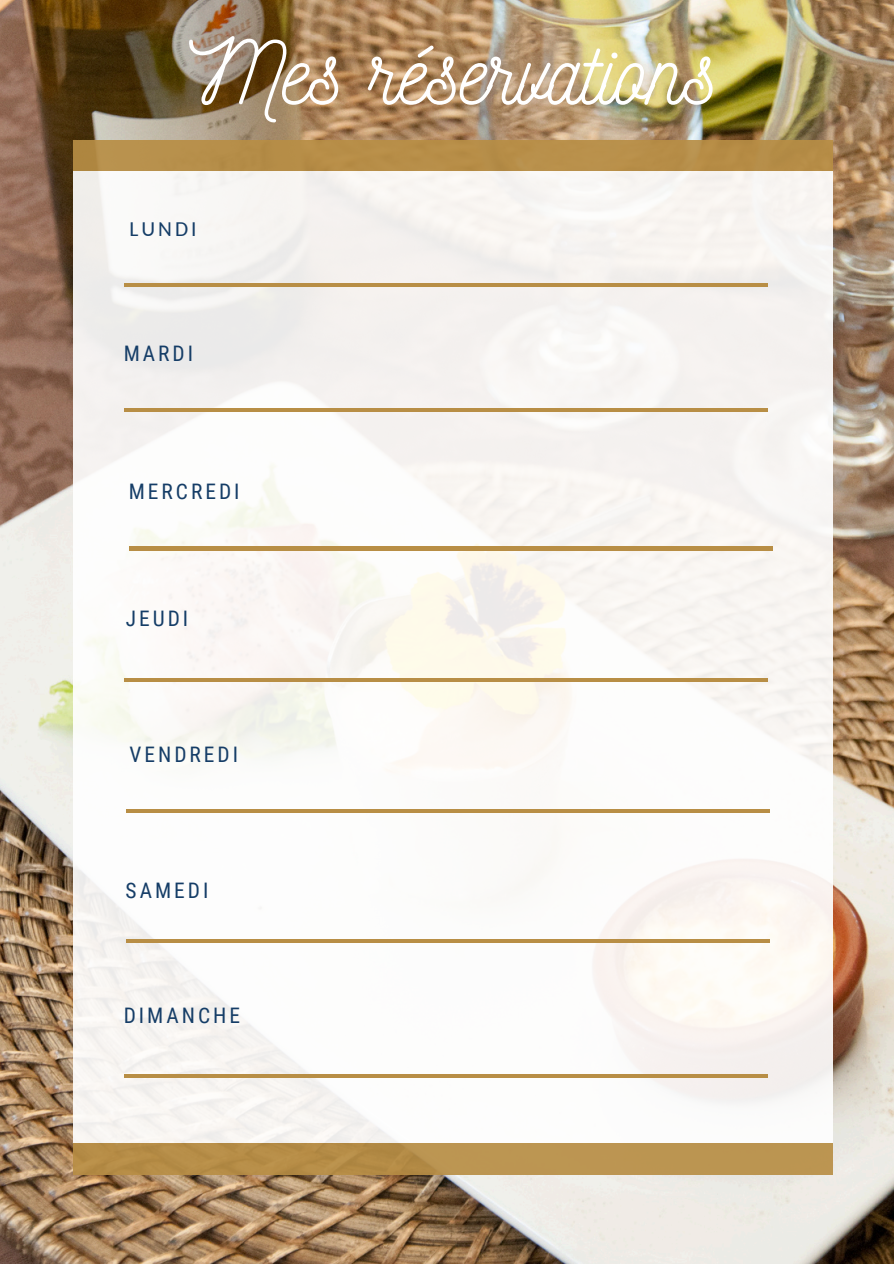
<style>
.page{position:relative;width:894px;height:1264px;background:#fff}
.page>*{position:absolute;margin:0;border:0;box-sizing:border-box;transform-origin:0 0}
.t1{font:88.2px "Nickainley";letter-spacing:-.01em;color:#fff}
.t2{font:21.45px "Roboto Condensed";letter-spacing:.14em;color:#153d67}
.t3{font:21.45px "Carlito";letter-spacing:.14em;color:#153d67}
</style>
<div class="page">
<img style="left:0;top:0;width:893px;height:1263px">
<div style="left:74px;top:152px;width:758px;height:1010px;background:#faf8f4"></div>
<div style="left:74px;top:141px;width:758px;height:30px;background:#b88e45"></div>
<div style="left:74px;top:1143px;width:758px;height:31px;background:linear-gradient(to right,#b48b44,#bd9754)"></div>
<hr style="left:124px;top:283px;width:643px;height:3px;background:#b88e45">
<hr style="left:124px;top:408px;width:643px;height:3px;background:#b88e45">
<hr style="left:129px;top:547px;width:644px;height:3px;background:#b88e45">
<hr style="left:126px;top:809px;width:643px;height:3px;background:#b88e45">
<hr style="left:126px;top:939px;width:643px;height:3px;background:#b88e45">
<hr style="left:124px;top:1074px;width:643px;height:3px;background:#b88e45">
<hr style="left:124px;top:678px;width:643px;height:4px;background:#b88e45">
<p class="t1" style="left:189px;top:17px;width:529px">Mes réservations</p>
<p class="t3" style="left:129px;top:220px;width:68px">LUNDI</p>
<p class="t2" style="left:124px;top:341px;width:71px">MARDI</p>
<p class="t2" style="left:129px;top:479px;width:112px">MERCREDI</p>
<p class="t2" style="left:126px;top:606px;width:64px">JEUDI</p>
<p class="t2" style="left:129px;top:742px;width:110px">VENDREDI</p>
<p class="t2" style="left:126px;top:877px;width:84px">SAMEDI</p>
<p class="t2" style="left:124px;top:1002px;width:118px">DIMANCHE</p>
</div>
